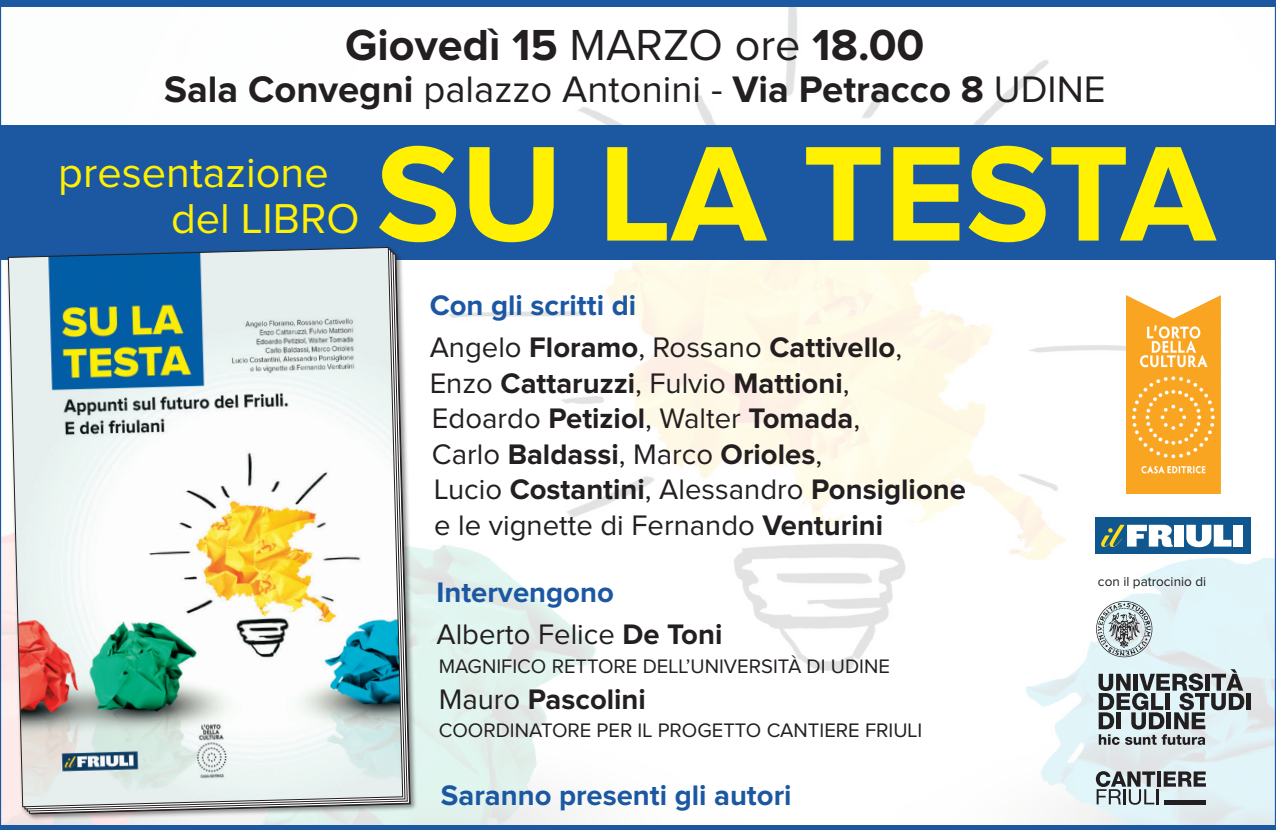
<style>
.page{position:relative;width:1276px;height:830px;background:#fff}
.page>*{position:absolute;margin:0;border:0;box-sizing:border-box;transform-origin:0 0}
.t1{font:700 139.95px "Proxima Nova";color:#fff101}
.t2{font:700 45px "Proxima Nova";color:#231f20}
.t3{font:43.2px/45.9px "Proxima Nova";color:#fff101}
.t4{font:700 38.25px "Proxima Nova";color:#231f20}
.t5{font:700 29.25px/35.6px "Proxima Nova";color:#231f20}
.t6{font:29.25px/41.9px "Proxima Nova";color:#231f20}
.t7{font:700 29.25px "Proxima Nova";color:#1c58a2}
.t8{font:20.25px "Proxima Nova";color:#231f20}
.t9{font:13.5px "Proxima Nova";color:#231f20}
.s1{font-weight:400}
.s2{color:#1c58a2}
.s3{font-weight:700;color:#1c58a2}
.s4{font-weight:700}
</style>
<div class="page">
<img style="left:2px;top:6px;width:1272px;height:819px">
<div style="left:0;top:125px;width:1276px;height:134px;background:#1c58a2"></div>
<div style="left:0;top:0;width:1276px;height:6px;background:#1c58a2"></div>
<hr style="left:0;top:825px;width:1276px;height:3px;background:#1c58a2">
<svg style="left:1096px;top:600px;width:56px;height:57px;background:#b2bcbf"></svg>
<div style="left:1246px;top:692px;width:5px;height:17px;background:#231f20"></div>
<svg style="left:1098px;top:669px;width:146px;height:75px;background:#97a0a3"></svg>
<svg style="left:1096px;top:770px;width:110px;height:34px;background:#9ba4a7"></svg>
<hr style="left:1164px;top:800px;width:42px;height:4px;background:#231f20">
<img style="left:1126px;top:295px;width:94px;height:198px">
<div style="left:1096px;top:517px;width:155px;height:37px;background:#11578f"></div>
<div style="left:1174px;top:524px;width:10px;height:22px;background:#fff"></div>
<div style="left:1233px;top:524px;width:9px;height:22px;background:#fff"></div>
<svg style="left:1186px;top:524px;width:45px;height:23px"></svg>
<svg style="left:1101px;top:524px;width:72px;height:22px"></svg>
<div style="left:6px;top:245px;width:411px;height:575px;background:#231f20;opacity:.5"></div>
<svg style="left:8px;top:247px;width:395px;height:559px"></svg>
<h2 class="t2" style="left:345px;top:24px;width:581px">Giovedì 15 <span class="s1">MARZO ore</span> 18.00</h2>
<h3 class="t4" style="left:164px;top:72px;width:943px">Sala Convegni <span class="s1">palazzo Antonini -</span> Via Petracco 8 <span class="s1">UDINE</span></h3>
<h3 class="t3" style="left:171px;top:152px;width:190px;text-indent:-113px">presentazione del LIBRO</h3>
<h1 class="t1" style="left:376px;top:130px;width:841px">SU LA TESTA</h1>
<p class="t5" style="left:430px;top:285px;width:474px;line-height:41.9px"><span class="s2">Con gli scritti di<br></span><span class="s1">Angelo</span> Floramo<span class="s1">, Rossano</span> Cattivello<span class="s1">,</span></p>
<p class="t5" style="left:430px;top:366px;width:538px"><span class="s1">Enzo</span> Cattaruzzi<span class="s1">, Fulvio</span> Mattioni<span class="s1">,<br>Edoardo</span> Petiziol<span class="s1">, Walter</span> Tomada<span class="s1">,<br>Carlo</span> Baldassi<span class="s1">, Marco</span> Orioles<span class="s1">,<br>Lucio</span> Costantini<span class="s1">, Alessandro</span> Ponsiglione <span class="s1">e le vignette di Fernando</span> Venturini</p>
<p class="t6" style="left:436px;top:572px;width:287px"><span class="s3">Intervengono<br></span>Alberto Felice <span class="s4">De Toni</span></p>
<p class="t8" style="left:439px;top:656px;width:453px">MAGNIFICO RETTORE DELL’UNIVERSITÀ DI UDINE</p>
<p class="t5" style="left:439px;top:682px;width:209px"><span class="s1">Mauro</span> Pascolini</p>
<p class="t8" style="left:439px;top:721px;width:485px">COORDINATORE PER IL PROGETTO CANTIERE FRIULI</p>
<p class="t7" style="left:441px;top:781px;width:352px">Saranno presenti gli autori</p>
<p class="t9" style="left:1098px;top:575px;width:110px">con il patrocinio di</p>
</div>
